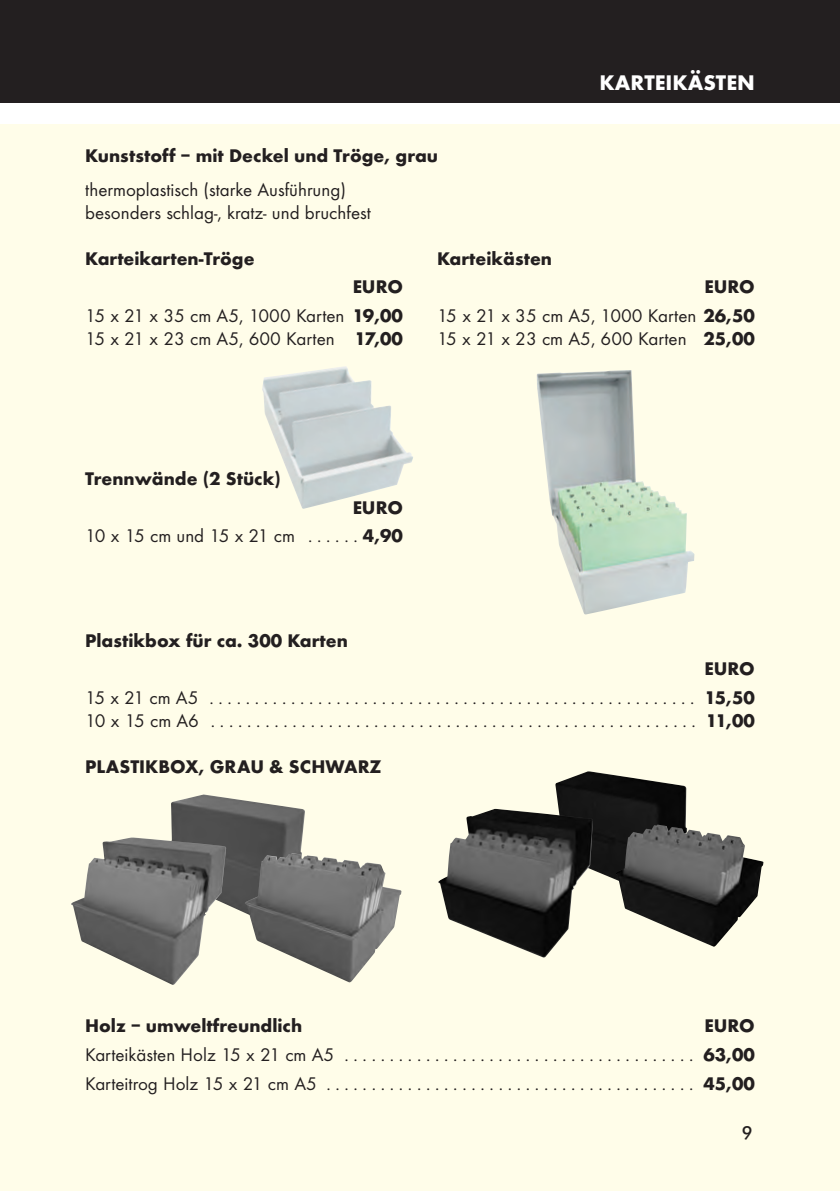
<style>
.page{position:relative;width:840px;height:1191px;background:#fff}
.page>*{position:absolute;margin:0;border:0;box-sizing:border-box;transform-origin:0 0}
.t1{font:700 22px "Futura EF";color:#fff}
.t2{font:19px/28.6px "Futura EF";color:#231f20;text-align:right}
.t3{font:700 19px "Futura EF";color:#231f20}
.t4{font:19px/28.6px "Futura EF";letter-spacing:-.025em;color:#231f20;text-align:right}
.t5{font:500 18px "Futura BT";color:#231f20}
.s1{font-weight:700}
</style>
<div class="page">
<div style="left:0;top:125px;width:839px;height:1066px;background:#fffde9"></div>
<div style="left:0;top:0;width:839px;height:102px;background:#231f20"></div>
<img style="left:536px;top:370px;width:158px;height:245px">
<img style="left:171px;top:794px;width:134px;height:119px">
<img style="left:262px;top:366px;width:151px;height:143px">
<img style="left:555px;top:771px;width:131px;height:109px">
<img style="left:438px;top:808px;width:154px;height:150px">
<img style="left:244px;top:853px;width:157px;height:129px">
<img style="left:71px;top:837px;width:155px;height:148px">
<img style="left:615px;top:824px;width:148px;height:123px">
<p class="t1" style="left:599px;top:74px;width:157px">KARTEIKÄSTEN</p>
<p class="t3" style="left:85px;top:148px;width:354px">Kunststoff – mit Deckel und Tröge, grau</p>
<p class="t2" style="left:85px;top:180px;width:287px;line-height:23px;text-align:left">thermoplastisch (starke Ausführung) besonders schlag-, kratz- und bruchfest</p>
<p class="t3" style="left:85px;top:251px;width:171px">Karteikarten-Tröge</p>
<p class="t3" style="left:437px;top:251px;width:116px">Karteikästen</p>
<p class="t3" style="left:352px;top:279px;width:52px">EURO</p>
<p class="t3" style="left:704px;top:279px;width:52px">EURO</p>
<p class="t2" style="left:85px;top:303px;width:319px">15 x 21 x 35 cm A5, 1000 Karten <span class="s1">19,00</span></p>
<p class="t2" style="left:437px;top:303px;width:319px">15 x 21 x 35 cm A5, 1000 Karten <span class="s1">26,50</span></p>
<p class="t2" style="left:85px;top:326px;width:319px">15 x 21 x 23 cm A5, 600 Karten <span class="s1">17,00</span></p>
<p class="t2" style="left:437px;top:326px;width:319px">15 x 21 x 23 cm A5, 600 Karten <span class="s1">25,00</span></p>
<p class="t3" style="left:85px;top:471px;width:197px">Trennwände (2 Stück)</p>
<p class="t4" style="left:85px;top:494px;width:319px"><span class="s1">EURO<br></span>10 x 15 cm und 15 x 21 cm . . . . . . <span class="s1">4,90</span></p>
<p class="t3" style="left:85px;top:633px;width:264px">Plastikbox für ca. 300 Karten</p>
<p class="t2" style="left:85px;top:656px;width:670px"><span class="s1">EURO<br></span>15 x 21 cm A5 . . . . . . . . . . . . . . . . . . . . . . . . . . . . . . . . . . . . . . . . . . . . . . . . . . . . . . <span class="s1">15,50</span></p>
<p class="t2" style="left:85px;top:708px;width:670px">10 x 15 cm A6 . . . . . . . . . . . . . . . . . . . . . . . . . . . . . . . . . . . . . . . . . . . . . . . . . . . . . . <span class="s1">11,00</span></p>
<p class="t3" style="left:85px;top:759px;width:298px">PLASTIKBOX, GRAU &amp; SCHWARZ</p>
<p class="t3" style="left:85px;top:1018px;width:218px">Holz – umweltfreundlich</p>
<p class="t2" style="left:85px;top:1013px;width:670px;text-align:justify;text-indent:619px"><span class="s1">EURO </span>Karteikästen Holz 15 x 21 cm A5 . . . . . . . . . . . . . . . . . . . . . . . . . . . . . . . . . . . . . . . <span class="s1">63,00<br></span>Karteitrog Holz 15 x 21 cm A5 . . . . . . . . . . . . . . . . . . . . . . . . . . . . . . . . . . . . . . . . . <span class="s1">45,00</span></p>
<p class="t5" style="left:741px;top:1125px;width:12px">9</p>
</div>
